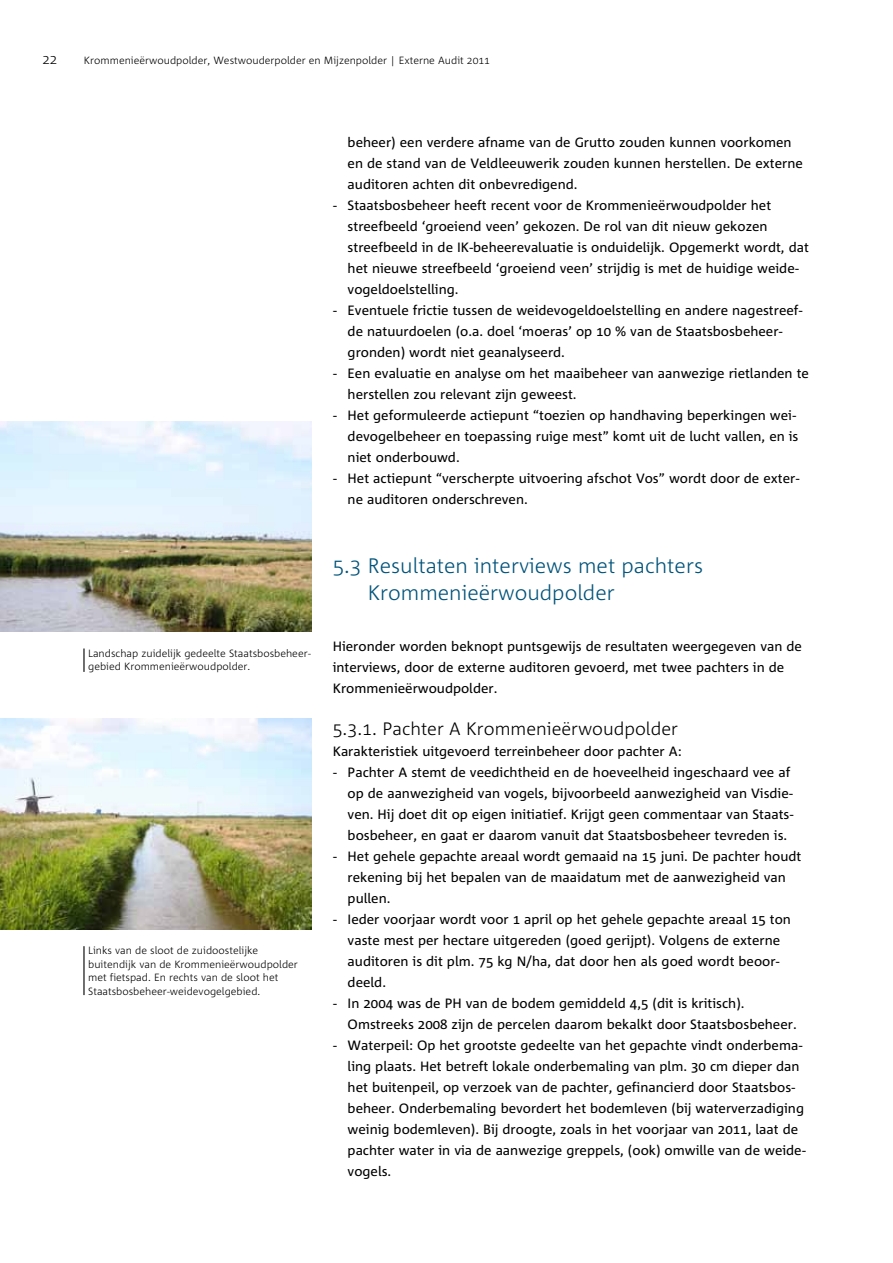
<style>
.page{position:relative;width:893px;height:1263px;background:#fff}
.page>*{position:absolute;margin:0;border:0;box-sizing:border-box;transform-origin:0 0}
.t1{font:300 21px/27px "Agro Sans";color:#00537a}
.t2{font:300 18px "Agro Sans";color:#000}
.t3{font:13.5px/21px "Agro Sans";color:#000}
.t4{font:300 10.5px/13.5px "Agro Sans";color:#000}
</style>
<div class="page">
<img style="left:0;top:719px;width:311px;height:210px">
<hr style="left:83px;top:946px;width:2px;height:49px;background:#000">
<img style="left:0;top:421px;width:311px;height:210px">
<hr style="left:83px;top:648px;width:2px;height:24px;background:#000">
<p class="t4" style="left:84px;top:53px;width:408px">Krommenieërwoudpolder, Westwouderpolder en Mijzenpolder | Externe Audit 2011</p>
<p class="t4" style="left:88px;top:646px;width:224px">Landschap zuidelijk gedeelte Staatsbosbeheer&shy;gebied Krommenieërwoudpolder.</p>
<p class="t4" style="left:88px;top:944px;width:211px">Links van de sloot de zuidoostelijke buitendijk van de Krommenieërwoudpolder met fietspad. En rechts van de sloot het Staatsbosbeheer-weidevogelgebied.</p>
<p class="t3" style="left:348px;top:132px;width:457px">beheer) een verdere afname van de Grutto zouden kunnen voorkomen en de stand van de Veldleeuwerik zouden kunnen herstellen. De externe auditoren achten dit onbevredigend.</p>
<p class="t3" style="left:348px;top:195px;width:463px;text-indent:-15px">- Staatsbosbeheer heeft recent voor de Krommenieërwoudpolder het streefbeeld ‘groeiend veen’ gekozen. De rol van dit nieuw gekozen streefbeeld in de IK-beheerevaluatie is onduidelijk. Opgemerkt wordt, dat het nieuwe streefbeeld ‘groeiend veen’ strijdig is met de huidige weide&shy;vogeldoelstelling.</p>
<p class="t3" style="left:348px;top:300px;width:456px;text-indent:-15px">- Eventuele frictie tussen de weidevogeldoelstelling en andere nagestreef&shy;de natuurdoelen (o.a. doel ‘moeras’ op 10 % van de Staatsbosbeheer&shy;gronden) wordt niet geanalyseerd.</p>
<p class="t3" style="left:348px;top:363px;width:463px;text-indent:-15px">- Een evaluatie en analyse om het maaibeheer van aanwezige rietlanden te herstellen zou relevant zijn geweest.</p>
<p class="t3" style="left:348px;top:405px;width:452px;text-indent:-15px">- Het geformuleerde actiepunt “toezien op handhaving beperkingen wei&shy;devogelbeheer en toepassing ruige mest” komt uit de lucht vallen, en is niet onderbouwd.</p>
<p class="t3" style="left:348px;top:468px;width:453px;text-indent:-15px">- Het actiepunt “verscherpte uitvoering afschot Vos” wordt door de exter&shy;ne auditoren onderschreven.</p>
<h1 class="t1" style="left:368px;top:552px;width:337px;text-indent:-35px">5.3 Resultaten interviews met pachters<br>Krommenieërwoudpolder</h1>
<p class="t3" style="left:333px;top:636px;width:471px">Hieronder worden beknopt puntsgewijs de resultaten weergegeven van de interviews, door de externe auditoren gevoerd, met twee pachters in de<br>Krommenieërwoudpolder.</p>
<h2 class="t2" style="left:333px;top:719px;width:347px">5.3.1. Pachter A Krommenieërwoudpolder</h2>
<p class="t3" style="left:333px;top:741px;width:350px">Karakteristiek uitgevoerd terreinbeheer door pachter A:</p>
<p class="t3" style="left:348px;top:762px;width:447px;text-indent:-15px">- Pachter A stemt de veedichtheid en de hoeveelheid ingeschaard vee af op de aanwezigheid van vogels, bijvoorbeeld aanwezigheid van Visdie&shy;ven. Hij doet dit op eigen initiatief. Krijgt geen commentaar van Staats&shy;bosbeheer, en gaat er daarom vanuit dat Staatsbosbeheer tevreden is.</p>
<p class="t3" style="left:348px;top:846px;width:455px;text-indent:-15px">- Het gehele gepachte areaal wordt gemaaid na 15 juni. De pachter houdt rekening bij het bepalen van de maaidatum met de aanwezigheid van pullen.</p>
<p class="t3" style="left:348px;top:909px;width:445px;text-indent:-15px">- Ieder voorjaar wordt voor 1 april op het gehele gepachte areaal 15 ton vaste mest per hectare uitgereden (goed gerijpt). Volgens de externe auditoren is dit plm. 75 kg N/ha, dat door hen als goed wordt beoor&shy;deeld.</p>
<p class="t3" style="left:348px;top:993px;width:451px;text-indent:-15px">- In 2004 was de PH van de bodem gemiddeld 4,5 (dit is kritisch).<br>Omstreeks 2008 zijn de percelen daarom bekalkt door Staatsbosbeheer.</p>
<p class="t3" style="left:348px;top:1035px;width:460px;text-indent:-15px">- Waterpeil: Op het grootste gedeelte van het gepachte vindt onderbema&shy;ling plaats. Het betreft lokale onderbemaling van plm. 30 cm dieper dan het buitenpeil, op verzoek van de pachter, gefinancierd door Staatsbos&shy;beheer. Onderbemaling bevordert het bodemleven (bij waterverzadiging weinig bodemleven). Bij droogte, zoals in het voorjaar van 2011, laat de pachter water in via de aanwezige greppels, (ook) omwille van de weide&shy;vogels.</p>
</div>
